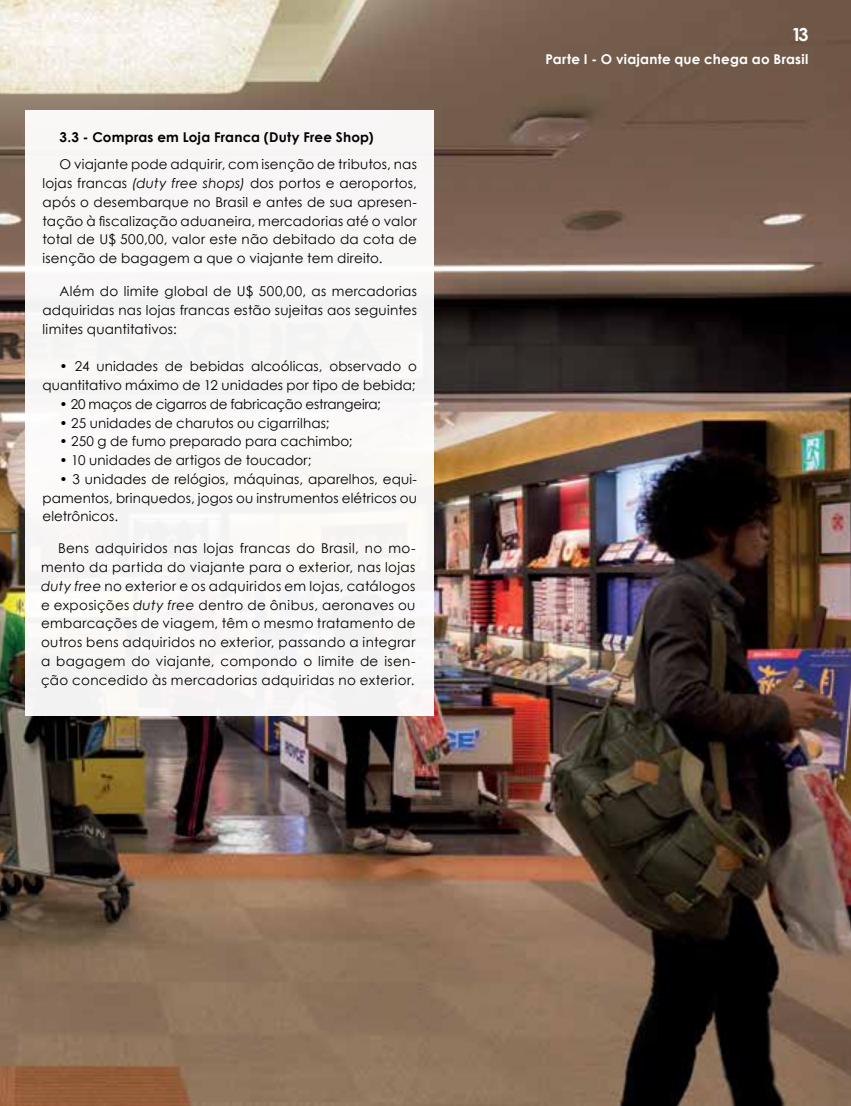
<style>
.page{position:relative;width:851px;height:1106px;background:#fff}
.page>*{position:absolute;margin:0;border:0;box-sizing:border-box;transform-origin:0 0}
.t1{font:700 18px "Century Gothic";color:#fff}
.t2{font:13.5px/18.8px "Century Gothic";letter-spacing:.01em;color:#000;text-align:justify}
.t3{font:13.5px "Century Gothic";letter-spacing:-.015em;color:#000}
.t4{font:700 13.5px "Century Gothic";letter-spacing:.015em;color:#000}
.t5{font:700 13.5px "Century Gothic";letter-spacing:.015em;color:#fff}
.s1{font-style:italic}
</style>
<div class="page">
<img style="left:0;top:0;width:850px;height:1106px">
<div style="left:26px;top:111px;width:408px;height:605px;background:#f8f7f6"></div>
<p class="t4" style="left:60px;top:127px;width:315px">3.3 - Compras em Loja Franca (Duty Free Shop)</p>
<p class="t2" style="left:43px;top:155px;width:376px;text-indent:17px">O viajante pode adquirir, com isenção de tributos, nas lojas francas <span class="s1">(duty free shops)</span> dos portos e aeroportos, após o desembarque no Brasil e antes de sua apresen&shy;tação à fiscalização aduaneira, mercadorias até o valor total de U$ 500,00, valor este não debitado da cota de isenção de bagagem a que o viajante tem direito.</p>
<p class="t2" style="left:43px;top:282px;width:376px;text-indent:17px">Além do limite global de U$ 500,00, as mercadorias adquiridas nas lojas francas estão sujeitas aos seguintes limites quantitativos:</p>
<p class="t2" style="left:43px;top:357px;width:376px;text-align:right">• 24 unidades de bebidas alcoólicas, observado o quantitativo máximo de 12 unidades por tipo de bebida;</p>
<p class="t3" style="left:60px;top:394px;width:323px">• 20 maços de cigarros de fabricação estrangeira;</p>
<p class="t2" style="left:60px;top:413px;width:271px">• 25 unidades de charutos ou cigarrilhas;</p>
<p class="t2" style="left:60px;top:432px;width:294px">• 250 g de fumo preparado para cachimbo;</p>
<p class="t2" style="left:60px;top:450px;width:253px">• 10 unidades de artigos de toucador;</p>
<p class="t2" style="left:43px;top:469px;width:376px;text-indent:17px">• 3 unidades de relógios, máquinas, aparelhos, equi&shy;pamentos, brinquedos, jogos ou instrumentos elétricos ou eletrônicos.</p>
<p class="t2" style="left:41px;top:539px;width:376px;text-indent:17px">Bens adquiridos nas lojas francas do Brasil, no mo&shy;mento da partida do viajante para o exterior, nas lojas <span class="s1">duty free</span> no exterior e os adquiridos em lojas, catálogos e exposições <span class="s1">duty free</span> dentro de ônibus, aeronaves ou embarcações de viagem, têm o mesmo tratamento de outros bens adquiridos no exterior, passando a integrar a bagagem do viajante, compondo o limite de isen&shy;ção concedido às mercadorias adquiridas no exterior.</p>
<h1 class="t1" style="left:791px;top:21px;width:19px">13</h1>
<p class="t5" style="left:545px;top:49px;width:264px">Parte I - O viajante que chega ao Brasil</p>
</div>
